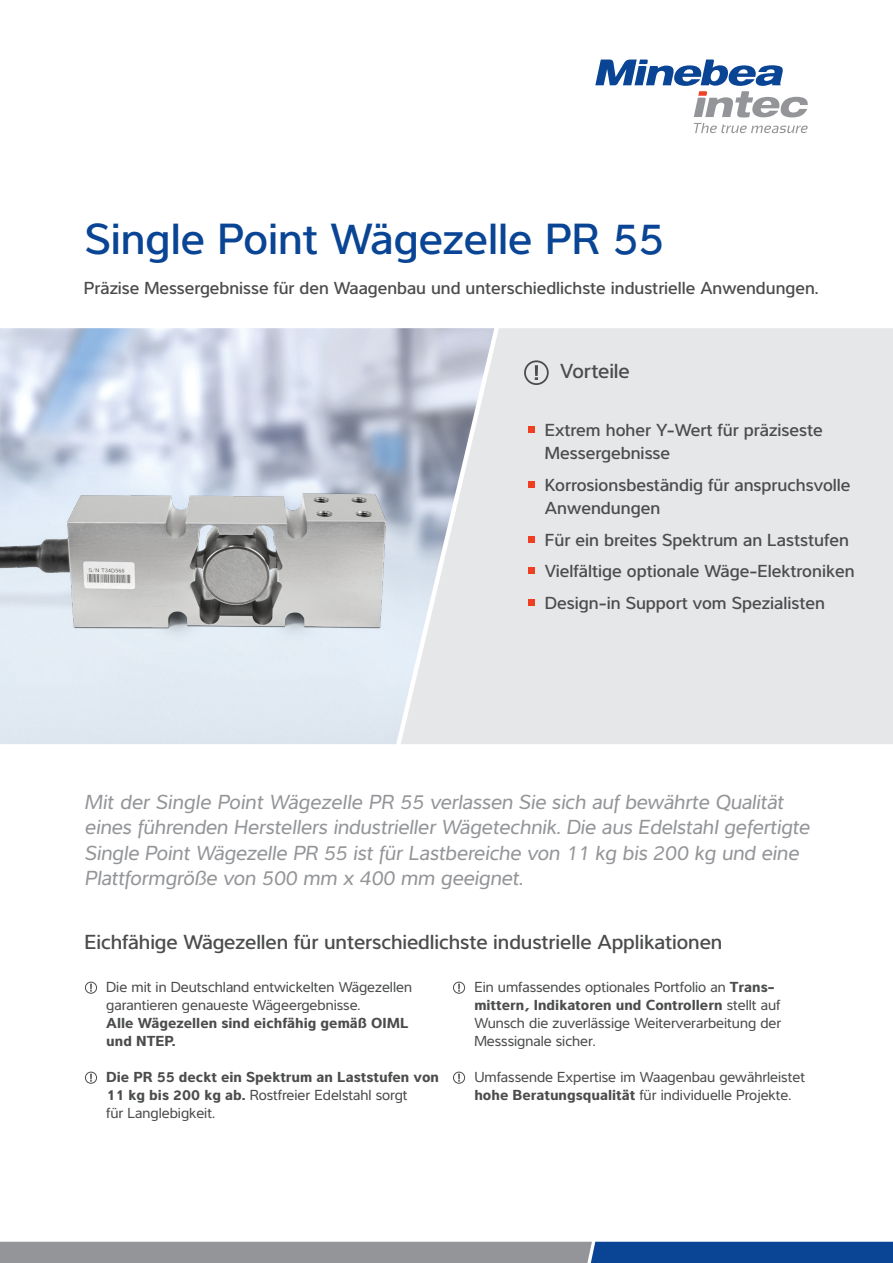
<style>
.page{position:relative;width:893px;height:1263px;background:#fff}
.page>*{position:absolute;margin:0;border:0;box-sizing:border-box;transform-origin:0 0}
.t1{font:500 45px "Interval Pro";color:#094594}
.t2{font:italic 21px/25.5px "Interval Pro";color:#939598}
.t3{font:500 21px "Interval Pro";letter-spacing:-.005em;color:#4b4c4d}
.t4{font:500 18px/23.2px "Interval Pro";color:#4b4c4d}
.t5{font:15px/18px "Interval Pro";color:#4b4c4d}
.t6{font:700 15px/18px "Interval Pro";color:#4b4c4d}
.s1{font-weight:700}
.s2{font-weight:400}
</style>
<div class="page">
<div style="left:494px;top:328px;width:399px;height:416px;background:#e6e7e9"></div>
<svg style="left:0;top:1242px;width:893px;height:21px;background:#657a97"></svg>
<img style="left:0;top:439px;width:455px;height:262px">
<svg style="left:595px;top:60px;width:213px;height:57px"></svg>
<svg style="left:694px;top:123px;width:114px;height:10px"></svg>
<div style="left:85px;top:982px;width:12px;height:12px;border:1px solid #4b4c4d;border-radius:50%"></div>
<svg style="left:90px;top:984px;width:2px;height:7px"></svg>
<div style="left:85px;top:1072px;width:12px;height:12px;border:1px solid #4b4c4d;border-radius:50%"></div>
<svg style="left:90px;top:1074px;width:2px;height:7px"></svg>
<div style="left:453px;top:982px;width:12px;height:12px;border:1px solid #4b4c4d;border-radius:50%"></div>
<svg style="left:458px;top:984px;width:2px;height:7px"></svg>
<div style="left:453px;top:1072px;width:12px;height:12px;border:1px solid #4b4c4d;border-radius:50%"></div>
<svg style="left:458px;top:1074px;width:2px;height:7px"></svg>
<div style="left:528px;top:426px;width:7px;height:6px;background:#ef3e22"></div>
<div style="left:528px;top:481px;width:7px;height:6px;background:#ef3e22"></div>
<div style="left:528px;top:536px;width:7px;height:6px;background:#ef3e22"></div>
<div style="left:528px;top:568px;width:7px;height:6px;background:#ef3e22"></div>
<div style="left:528px;top:599px;width:7px;height:7px;background:#ef3e22"></div>
<div style="left:524px;top:360px;width:25px;height:25px;border:2px solid #4b4c4d;border-radius:50%"></div>
<svg style="left:535px;top:365px;width:3px;height:15px"></svg>
<h1 class="t1" style="left:85px;top:204px;width:580px">Single Point Wägezelle PR 55</h1>
<p class="t4" style="left:84px;top:274px;width:736px">Präzise Messergebnisse für den Waagenbau und unterschiedlichste industrielle Anwendungen.</p>
<h2 class="t3" style="left:560px;top:355px;width:71px">Vorteile</h2>
<p class="t4" style="left:545px;top:416px;width:280px">Extrem hoher Y-Wert für präziseste<br>Messergebnisse</p>
<p class="t4" style="left:545px;top:471px;width:307px">Korrosionsbeständig für anspruchsvolle<br>Anwendungen</p>
<p class="t4" style="left:545px;top:522px;width:311px;line-height:31.8px">Für ein breites Spektrum an Laststufen<br>Vielfältige optionale Wäge-Elektroniken<br>Design-in Support vom Spezialisten</p>
<p class="t2" style="left:85px;top:788px;width:727px">Mit der Single Point Wägezelle PR 55 verlassen Sie sich auf bewährte Qualität eines führenden Herstellers industrieller Wägetechnik. Die aus Edelstahl gefertigte Single Point Wägezelle PR 55 ist für Lastbereiche von 11 kg bis 200 kg und eine Plattformgröße von 500 mm x 400 mm geeignet.</p>
<h2 class="t3" style="left:85px;top:925px;width:639px">Eichfähige Wägezellen für unterschiedlichste industrielle Applikationen</h2>
<p class="t5" style="left:474px;top:977px;width:308px">Ein umfassendes optionales Portfolio an <span class="s1">Trans&shy;mittern, Indikatoren und Controllern</span> stellt auf Wunsch die zuverlässige Weiterverarbeitung der Messsignale sicher.</p>
<p class="t5" style="left:474px;top:1067px;width:332px">Umfassende Expertise im Waagenbau gewährleistet <span class="s1">hohe Beratungsqualität</span> für individuelle Projekte.</p>
<p class="t5" style="left:106px;top:977px;width:307px">Die mit in Deutschland entwickelten Wägezellen garantieren genaueste Wägeergebnisse.</p>
<p class="t6" style="left:106px;top:1012px;width:304px">Alle Wägezellen sind eichfähig gemäß OIML und NTEP.</p>
<p class="t6" style="left:106px;top:1066px;width:334px">Die PR 55 deckt ein Spektrum an Laststufen von<br>11 kg bis 200 kg ab. <span class="s2">Rostfreier Edelstahl sorgt<br>für Langlebigkeit.</span></p>
</div>
